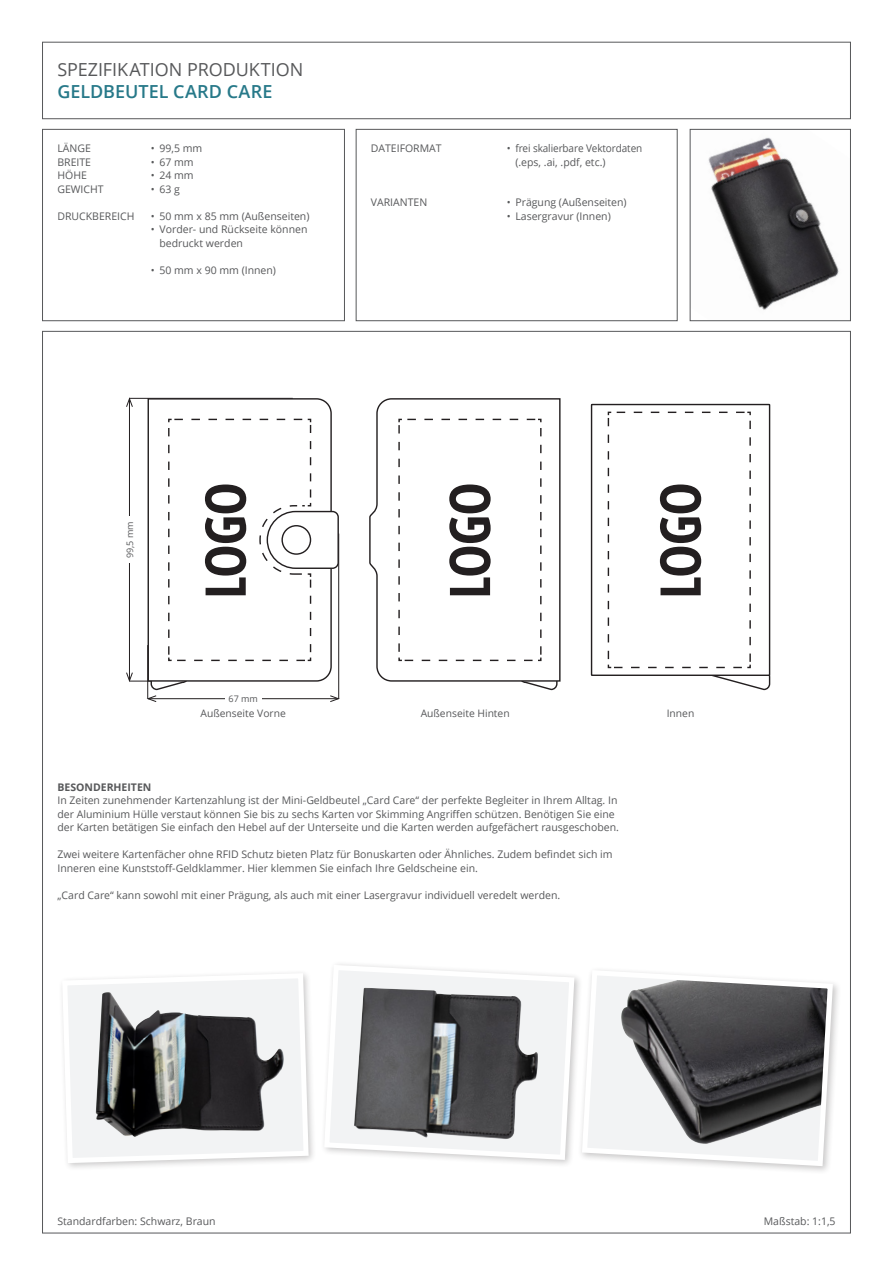
<style>
.page{position:relative;width:893px;height:1263px;background:#fff}
.page>*{position:absolute;margin:0;border:0;box-sizing:border-box;transform-origin:0 0}
.t1{font:18px "Open Sans";color:#57585a}
.t2{font:600 18px "Open Sans";letter-spacing:.005em;color:#277989}
.t3{font:10.5px/13.5px "Open Sans";color:#57585a}
.t4{font:700 10.5px "Open Sans";color:#57585a}
.t5{font:10.35px "Open Sans";color:#57585a}
.t6{font:9px "Open Sans";color:#57585a}
</style>
<div class="page">
<div style="left:42px;top:42px;width:809px;height:77px;border:1px solid #57585a"></div>
<div style="left:42px;top:129px;width:303px;height:192px;border:1px solid #57585a"></div>
<div style="left:356px;top:129px;width:321px;height:192px;border:1px solid #57585a"></div>
<img style="left:691px;top:129px;width:159px;height:181px">
<svg style="left:62px;top:973px;width:249px;height:193px"></svg>
<div style="left:578px;top:966px;width:263px;height:209px;background:#231f20;opacity:.25"></div>
<svg style="left:579px;top:967px;width:256px;height:202px"></svg>
<div style="left:320px;top:961px;width:263px;height:207px;background:#fff"></div>
<svg style="left:324px;top:964px;width:253px;height:198px"></svg>
<hr style="left:129px;top:399px;width:1px;height:282px;background:#231f20">
<svg style="left:126px;top:399px;width:7px;height:8px"></svg>
<hr style="left:129px;top:398px;width:164px;height:1px;background:#231f20">
<svg style="left:147px;top:397px;width:185px;height:21px"></svg>
<svg style="left:369px;top:398px;width:192px;height:284px"></svg>
<svg style="left:398px;top:418px;width:160px;height:273px"></svg>
<svg style="left:607px;top:411px;width:164px;height:280px"></svg>
<svg style="left:126px;top:418px;width:214px;height:284px"></svg>
<h1 class="t1" style="left:57px;top:58px;width:248px">SPEZIFIKATION PRODUKTION</h1>
<h1 class="t2" style="left:57px;top:79px;width:217px">GELDBEUTEL CARD CARE</h1>
<p class="t3" style="left:57px;top:141px;width:35px">LÄNGE</p>
<p class="t3" style="left:151px;top:141px;width:53px">• 99,5 mm</p>
<p class="t3" style="left:57px;top:155px;width:35px">BREITE</p>
<p class="t3" style="left:151px;top:155px;width:44px">• 67 mm</p>
<p class="t3" style="left:57px;top:168px;width:31px">HÖHE</p>
<p class="t3" style="left:151px;top:168px;width:44px">• 24 mm</p>
<p class="t3" style="left:57px;top:182px;width:48px">GEWICHT</p>
<p class="t3" style="left:151px;top:182px;width:31px">• 63 g</p>
<p class="t3" style="left:57px;top:209px;width:79px">DRUCKBEREICH</p>
<p class="t3" style="left:151px;top:209px;width:160px">• 50 mm x 85 mm (Außenseiten)</p>
<p class="t3" style="left:159px;top:222px;width:150px;text-indent:-9px">• Vorder- und Rückseite können bedruckt werden</p>
<p class="t3" style="left:151px;top:263px;width:127px">• 50 mm x 90 mm (Innen)</p>
<p class="t3" style="left:371px;top:141px;width:72px">DATEIFORMAT</p>
<p class="t3" style="left:515px;top:141px;width:128px;text-indent:-8px">• frei skalierbare Vektordaten (.eps, .ai, .pdf, etc.)</p>
<p class="t3" style="left:371px;top:195px;width:58px">VARIANTEN</p>
<p class="t3" style="left:507px;top:195px;width:121px">• Prägung (Außenseiten)</p>
<p class="t3" style="left:507px;top:209px;width:105px">• Lasergravur (Innen)</p>
<p class="t6" style="left:124px;top:558px;width:38px;rotate:-90deg">99,5 mm</p>
<p class="t6" style="left:229px;top:693px;width:31px">67 mm</p>
<p class="t5" style="left:201px;top:706px;width:87px">Außenseite Vorne</p>
<p class="t5" style="left:421px;top:706px;width:90px">Außenseite Hinten</p>
<p class="t5" style="left:667px;top:706px;width:29px">Innen</p>
<p class="t4" style="left:57px;top:779px;width:96px">BESONDERHEITEN</p>
<p class="t3" style="left:57px;top:793px;width:563px">In Zeiten zunehmender Kartenzahlung ist der Mini-Geldbeutel „Card Care“ der perfekte Begleiter in Ihrem Alltag. In der Aluminium Hülle verstaut können Sie bis zu sechs Karten vor Skimming Angriffen schützen. Benötigen Sie eine der Karten betätigen Sie einfach den Hebel auf der Unterseite und die Karten werden aufgefächert rausgeschoben.</p>
<p class="t3" style="left:57px;top:847px;width:557px">Zwei weitere Kartenfächer ohne RFID Schutz bieten Platz für Bonuskarten oder Ähnliches. Zudem befindet sich im<br>Inneren eine Kunststoff-Geldklammer. Hier klemmen Sie einfach Ihre Geldscheine ein.</p>
<p class="t3" style="left:57px;top:888px;width:504px">„Card Care“ kann sowohl mit einer Prägung, als auch mit einer Lasergravur individuell veredelt werden.</p>
<p class="t3" style="left:57px;top:1214px;width:160px">Standardfarben: Schwarz, Braun</p>
<p class="t3" style="left:764px;top:1214px;width:73px">Maßstab: 1:1,5</p>
</div>
